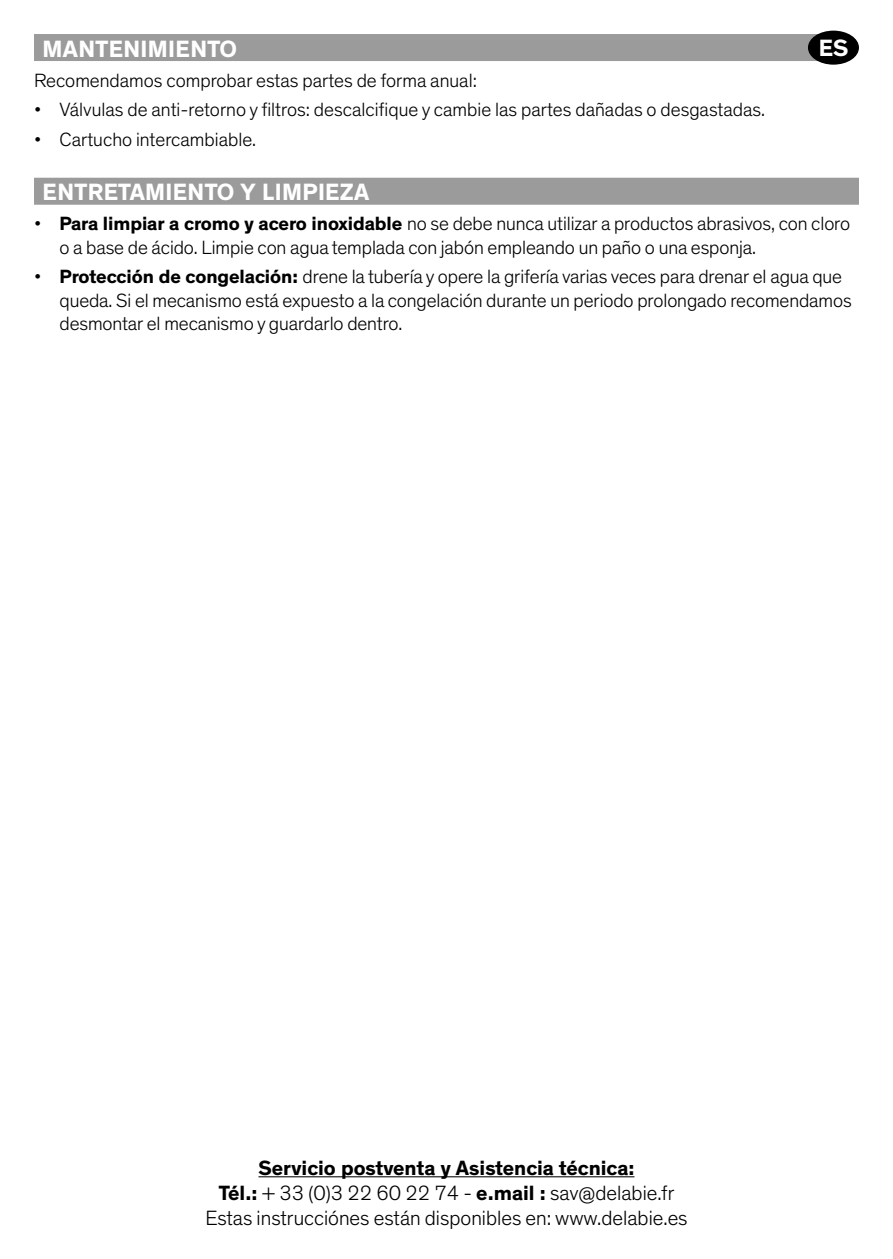
<style>
.page{position:relative;width:893px;height:1259px;background:#fff}
.page>*{position:absolute;margin:0;border:0;box-sizing:border-box;transform-origin:0 0}
.t1{font:700 24px "Theinhardt";letter-spacing:.015em;color:#fff}
.t2{font:300 21px/25.2px "Theinhardt";color:#000;text-align:center}
.t3{font:300 19.5px/23.4px "Theinhardt";letter-spacing:-.005em;color:#000}
.s1{font-weight:700}
</style>
<div class="page">
<hr style="left:258px;top:1176px;width:376px;height:1px;background:#000">
<div style="left:34px;top:34px;width:808px;height:27px;background:#9b9b9b"></div>
<div style="left:34px;top:178px;width:825px;height:27px;background:#9b9b9b"></div>
<div style="left:808px;top:31px;width:51px;height:34px;background:#000;border-radius:50%"></div>
<p class="t1" style="left:819px;top:33px;width:31px">ES</p>
<p class="t1" style="left:43px;top:34px;width:196px">MANTENIMIENTO</p>
<p class="t3" style="left:34px;top:69px;width:444px">Recomendamos comprobar estas partes de forma anual:</p>
<p class="t3" style="left:34px;top:98px;width:733px">• Válvulas de anti-retorno y filtros: descalcifique y cambie las partes dañadas o desgastadas.</p>
<p class="t3" style="left:34px;top:128px;width:224px">• Cartucho intercambiable.</p>
<p class="t1" style="left:43px;top:177px;width:328px">ENTRETAMIENTO Y LIMPIEZA</p>
<p class="t3" style="left:60px;top:212px;width:792px;text-indent:-26px">• <span class="s1">Para limpiar a cromo y acero inoxidable</span> no se debe nunca utilizar a productos abrasivos, con cloro o a base de ácido. Limpie con agua templada con jabón empleando un paño o una esponja.</p>
<p class="t3" style="left:60px;top:265px;width:794px;text-indent:-26px">• <span class="s1">Protección de congelación:</span> drene la tubería y opere la grifería varias veces para drenar el agua que queda. Si el mecanismo está expuesto a la congelación durante un periodo prolongado recomendamos desmontar el mecanismo y guardarlo dentro.</p>
<p class="t2" style="left:205px;top:1155px;width:484px"><span class="s1">Servicio postventa y Asistencia técnica:<br>Tél.:</span> + 33 (0)3 22 60 22 74 - <span class="s1">e.mail :</span> sav@delabie.fr<br>Estas instrucciónes están disponibles en: www.delabie.es</p>
</div>
